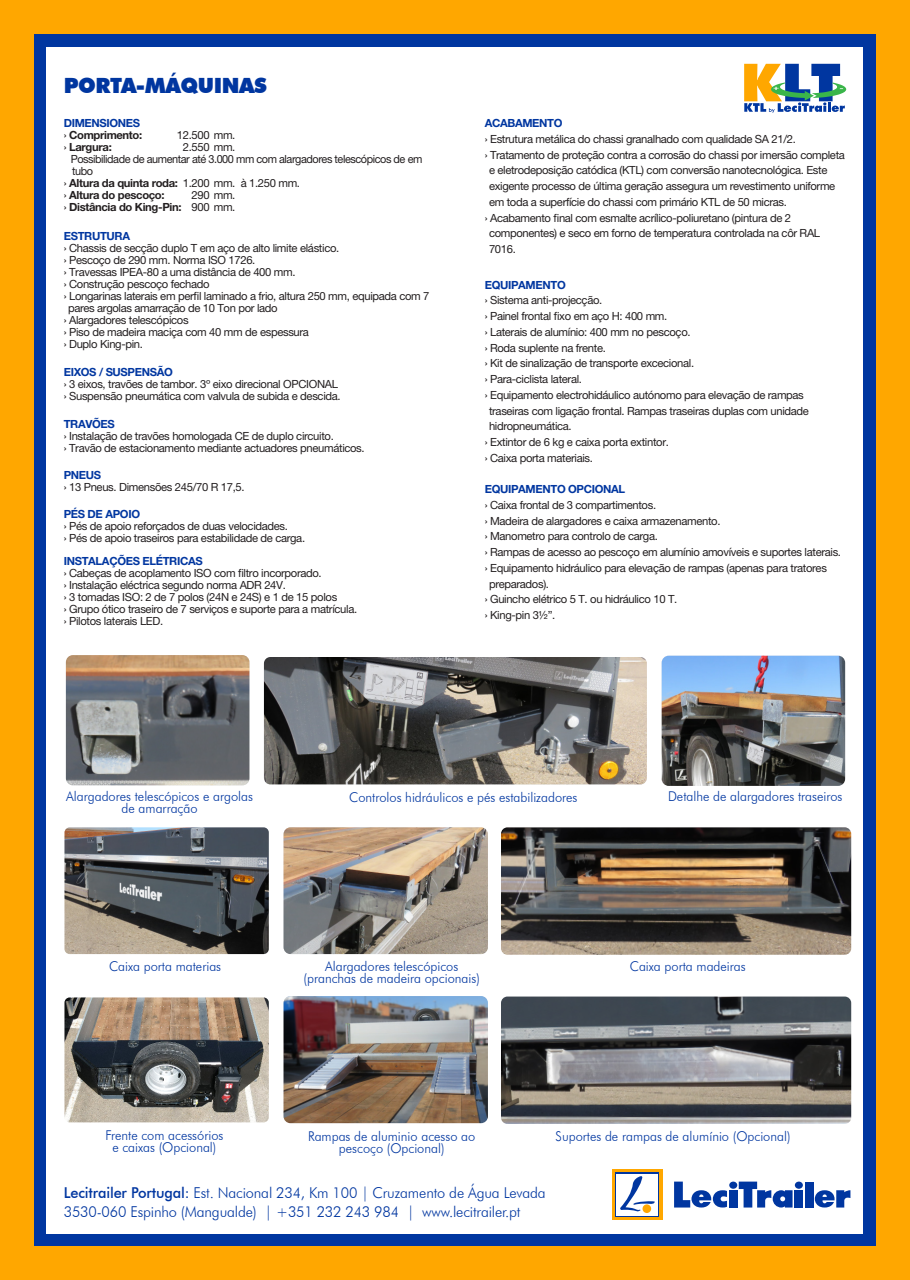
<style>
.page{position:relative;width:910px;height:1280px;background:#ffa700}
.page>*{position:absolute;margin:0;border:0;box-sizing:border-box;transform-origin:0 0}
.t1{font:900 21px "Futura BT";letter-spacing:-.02em;color:#0036a0}
.t2{font:300 15px "Futura BT";letter-spacing:-.01em;color:#0036a0}
.t3{font:300 13.5px/12px "Futura BT";color:#0036a0;text-align:center;scale:.95 1}
.t4{font:11.25px/15.8px "Helvetica Neue LT Pro";letter-spacing:-.03em;color:#231f20}
.t5{font:700 11.25px "Helvetica Neue LT Pro";letter-spacing:-.03em;color:#0036a0}
.t6{font:700 11.25px "Helvetica Neue LT Pro";letter-spacing:-.03em;color:#231f20}
.s1{font-weight:400}
.s2{font-weight:500}
</style>
<div class="page">
<div style="left:34px;top:34px;width:842px;height:1212px;background:#0036a0"></div>
<div style="left:47px;top:47px;width:816px;height:1186px;background:#fff"></div>
<svg style="left:744px;top:64px;width:102px;height:49px"></svg>
<div style="left:729px;top:1190px;width:8px;height:17px;background:#0036a0"></div>
<div style="left:729px;top:1181px;width:8px;height:8px;background:#0036a0;border-radius:50%"></div>
<svg style="left:739px;top:1181px;width:54px;height:26px"></svg>
<div style="left:805px;top:1181px;width:8px;height:26px;background:#0036a0"></div>
<svg style="left:815px;top:1190px;width:35px;height:17px"></svg>
<div style="left:795px;top:1190px;width:8px;height:17px;background:#0036a0"></div>
<div style="left:795px;top:1181px;width:8px;height:8px;background:#0036a0;border-radius:50%"></div>
<svg style="left:674px;top:1181px;width:53px;height:26px"></svg>
<div style="left:612px;top:1169px;width:51px;height:51px;background:#ffa700"></div>
<svg style="left:615px;top:1172px;width:44px;height:44px"></svg>
<div style="left:617px;top:1174px;width:41px;height:41px;background:#fff"></div>
<svg style="left:642px;top:1204px;width:9px;height:9px"></svg>
<svg style="left:620px;top:1176px;width:35px;height:35px"></svg>
<img style="left:284px;top:827px;width:204px;height:127px">
<img style="left:662px;top:656px;width:183px;height:130px">
<img style="left:264px;top:657px;width:383px;height:127px">
<img style="left:66px;top:655px;width:183px;height:130px">
<img style="left:284px;top:996px;width:204px;height:127px">
<img style="left:64px;top:997px;width:205px;height:125px">
<img style="left:64px;top:827px;width:205px;height:127px">
<img style="left:501px;top:996px;width:350px;height:128px">
<img style="left:501px;top:827px;width:350px;height:128px">
<p class="t1" style="left:64px;top:72px;width:205px">PORTA-MÁQUINAS</p>
<p class="t5" style="left:64px;top:116px;width:78px">DIMENSIONES</p>
<p class="t6" style="left:64px;top:128px;width:80px"><span class="s1">›</span> Comprimento:</p>
<p class="t4" style="left:177px;top:127px;width:60px">12.500 mm.</p>
<p class="t6" style="left:64px;top:140px;width:50px"><span class="s1">›</span> Largura:</p>
<p class="t4" style="left:183px;top:139px;width:54px">2.550 mm.</p>
<p class="t4" style="left:71px;top:153px;width:353px;line-height:12px">Possibilidade de aumentar até 3.000 mm com alargadores telescópicos de em tubo</p>
<p class="t6" style="left:64px;top:176px;width:238px"><span class="s1">›</span> Altura da quinta roda: <span class="s1">1.200 mm. à 1.250 mm.</span></p>
<p class="t6" style="left:64px;top:188px;width:102px"><span class="s1">›</span> Altura do pescoço:</p>
<p class="t4" style="left:192px;top:187px;width:45px">290 mm.</p>
<p class="t6" style="left:64px;top:200px;width:173px"><span class="s1">›</span> Distância do King-Pin: <span class="s1">900 mm.</span></p>
<p class="t5" style="left:64px;top:229px;width:68px">ESTRUTURA</p>
<p class="t4" style="left:64px;top:240px;width:277px">› Chassis de secção duplo T em aço de alto limite elástico.</p>
<p class="t4" style="left:64px;top:252px;width:193px">› Pescoço de 290 mm. Norma ISO 1726.</p>
<p class="t4" style="left:64px;top:264px;width:233px">› Travessas IPEA-80 a uma distância de 400 mm.</p>
<p class="t4" style="left:64px;top:276px;width:147px">› Construção pescoço fechado</p>
<p class="t4" style="left:68px;top:290px;width:363px;line-height:12px;text-indent:-4px">› Longarinas laterais em perfil laminado a frio, altura 250 mm, equipada com 7 pares argolas amarração de 10 Ton por lado</p>
<p class="t4" style="left:64px;top:312px;width:126px">› Alargadores telescópicos</p>
<p class="t4" style="left:64px;top:324px;width:247px">› Piso de madeira maciça com 40 mm de espessura</p>
<p class="t4" style="left:64px;top:336px;width:81px">› Duplo King-pin.</p>
<p class="t5" style="left:64px;top:365px;width:111px">EIXOS / SUSPENSÃO</p>
<p class="t4" style="left:64px;top:376px;width:276px">› 3 eixos, travões de tambor. 3º eixo direcional OPCIONAL</p>
<p class="t4" style="left:64px;top:388px;width:278px">› Suspensão pneumática com valvula de subida e descida.</p>
<p class="t5" style="left:64px;top:417px;width:53px">TRAVÕES</p>
<p class="t4" style="left:64px;top:428px;width:272px">› Instalação de travões homologada CE de duplo circuito.</p>
<p class="t4" style="left:64px;top:440px;width:302px">› Travão de estacionamento mediante actuadores pneumáticos.</p>
<p class="t5" style="left:64px;top:468px;width:39px">PNEUS</p>
<p class="t4" style="left:64px;top:479px;width:182px">› 13 Pneus. Dimensões 245/70 R 17,5.</p>
<p class="t5" style="left:64px;top:507px;width:78px">PÉS DE APOIO</p>
<p class="t4" style="left:64px;top:518px;width:226px">› Pés de apoio reforçados de duas velocidades.</p>
<p class="t4" style="left:64px;top:530px;width:243px">› Pés de apoio traseiros para estabilidade de carga.</p>
<p class="t5" style="left:64px;top:554px;width:140px">INSTALAÇÕES ELÉTRICAS</p>
<p class="t4" style="left:64px;top:565px;width:259px">› Cabeças de acoplamento ISO com filtro incorporado.</p>
<p class="t4" style="left:64px;top:577px;width:224px">› Instalação eléctrica segundo norma ADR 24V.</p>
<p class="t4" style="left:64px;top:589px;width:275px">› 3 tomadas ISO: 2 de 7 polos (24N e 24S) e 1 de 15 polos</p>
<p class="t4" style="left:64px;top:601px;width:295px">› Grupo ótico traseiro de 7 serviços e suporte para a matrícula.</p>
<p class="t4" style="left:64px;top:613px;width:101px">› Pilotos laterais LED.</p>
<p class="t5" style="left:485px;top:116px;width:79px">ACABAMENTO</p>
<p class="t4" style="left:485px;top:131px;width:313px">› Estrutura metálica do chassi granalhado com qualidade SA 21/2.</p>
<p class="t4" style="left:489px;top:147px;width:357px;text-indent:-4px">› Tratamento de proteção contra a corrosão do chassi por imersão completa e eletrodeposição catódica (KTL) com conversão nanotecnológica. Este exigente processo de última geração assegura um revestimento uniforme em toda a superfície do chassi com primário KTL de 50 micras.</p>
<p class="t4" style="left:489px;top:209px;width:333px;text-indent:-4px">› Acabamento final com esmalte acrílico-poliuretano (pintura de 2 componentes) e seco em forno de temperatura controlada na côr RAL<br>7016.</p>
<p class="t5" style="left:485px;top:278px;width:82px">EQUIPAMENTO</p>
<p class="t4" style="left:485px;top:292px;width:184px">› Sistema anti-projecção.<br>› Painel frontal fixo em aço H: 400 mm.</p>
<p class="t4" style="left:485px;top:324px;width:207px">› Laterais de alumínio: 400 mm no pescoço.</p>
<p class="t4" style="left:485px;top:340px;width:123px">› Roda suplente na frente.</p>
<p class="t4" style="left:485px;top:355px;width:211px">› Kit de sinalização de transporte excecional. › Para-ciclista lateral.</p>
<p class="t4" style="left:489px;top:387px;width:321px;text-indent:-4px">› Equipamento electrohidáulico autónomo para elevação de rampas traseiras com ligação frontal. Rampas traseiras duplas com unidade hidropneumática.</p>
<p class="t4" style="left:485px;top:434px;width:186px">› Extintor de 6 kg e caixa porta extintor.</p>
<p class="t4" style="left:485px;top:450px;width:110px">› Caixa porta materiais.</p>
<p class="t5" style="left:485px;top:482px;width:142px">EQUIPAMENTO OPCIONAL</p>
<p class="t4" style="left:485px;top:497px;width:173px">› Caixa frontal de 3 compartimentos.</p>
<p class="t4" style="left:485px;top:513px;width:237px">› Madeira de alargadores e caixa armazenamento.</p>
<p class="t4" style="left:485px;top:528px;width:175px">› Manometro para controlo de carga.</p>
<p class="t4" style="left:485px;top:544px;width:358px">› Rampas de acesso ao pescoço em alumínio amovíveis e suportes laterais.</p>
<p class="t4" style="left:489px;top:560px;width:339px;text-indent:-4px">› Equipamento hidráulico para elevação de rampas (apenas para tratores preparados).</p>
<p class="t4" style="left:485px;top:591px;width:194px">› Guincho elétrico 5 T. ou hidráulico 10 T.</p>
<p class="t4" style="left:485px;top:607px;width:72px">› King-pin 31/2”.</p>
<p class="t3" style="left:66px;top:790px;width:198px">Alargadores telescópicos e argolas</p>
<p class="t3" style="left:668px;top:790px;width:185px">Detalhe de alargadores traseiros</p>
<p class="t3" style="left:122px;top:802px;width:81px">de amarração</p>
<p class="t3" style="left:349px;top:791px;width:242px">Controlos hidráulicos e pés estabilizadores</p>
<p class="t3" style="left:109px;top:960px;width:120px">Caixa porta materias</p>
<p class="t3" style="left:325px;top:960px;width:142px">Alargadores telescópicos</p>
<p class="t3" style="left:304px;top:972px;width:187px">(pranchas de madeira opcionais)</p>
<p class="t3" style="left:630px;top:960px;width:123px">Caixa porta madeiras</p>
<p class="t3" style="left:105px;top:1129px;width:126px">Frente com acessórios</p>
<p class="t3" style="left:112px;top:1141px;width:111px">e caixas (Opcional)</p>
<p class="t3" style="left:308px;top:1130px;width:177px">Rampas de aluminio acesso ao pescoço (Opcional)</p>
<p class="t2" style="left:64px;top:1183px;width:483px"><span class="s2">Lecitrailer Portugal:</span> Est. Nacional 234, Km 100 | Cruzamento de Água Levada</p>
<p class="t2" style="left:64px;top:1202px;width:458px">3530-060 Espinho (Mangualde) | +351 232 243 984 | www.lecitrailer.pt</p>
<p class="t3" style="left:556px;top:1130px;width:249px">Suportes de rampas de alumínio (Opcional)</p>
</div>
